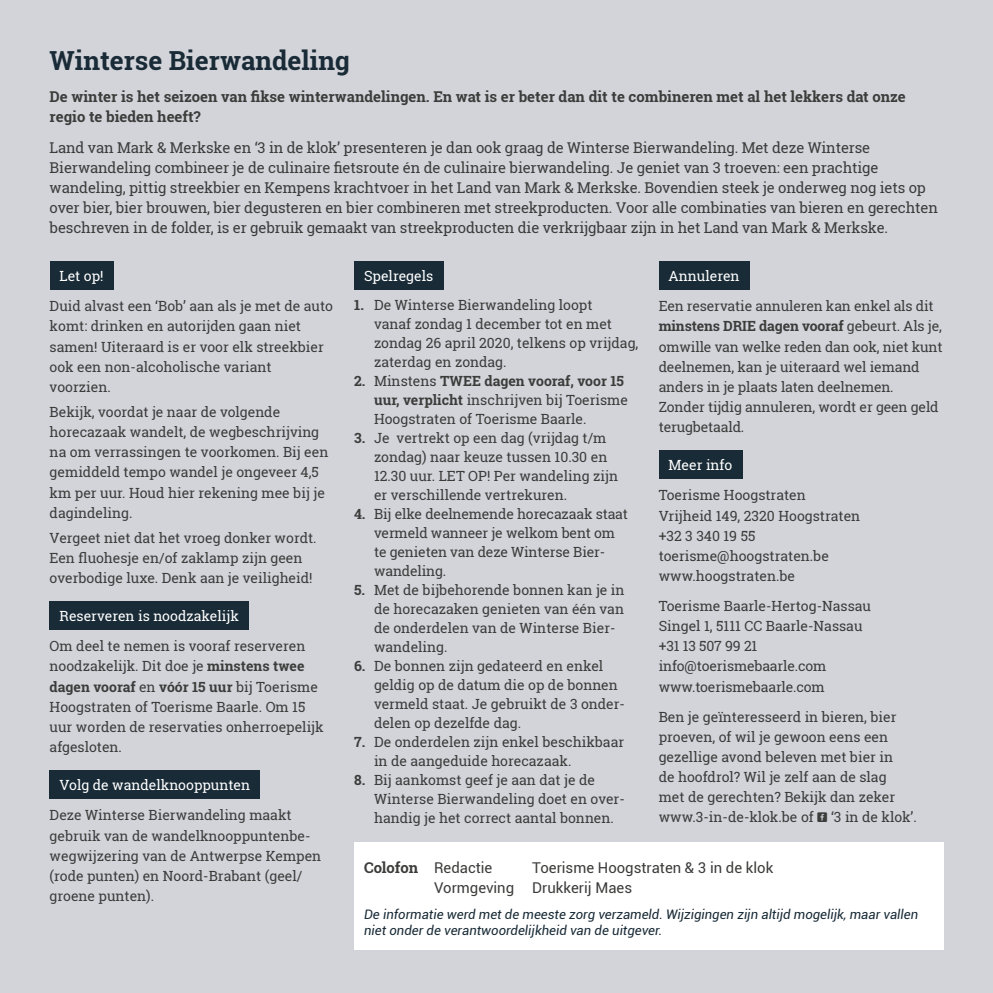
<style>
.page{position:relative;width:993px;height:993px;background:#fff}
.page>*{position:absolute;margin:0;border:0;box-sizing:border-box;transform-origin:0 0}
.t1{font:700 26.25px "Roboto Slab";color:#192b37}
.t2{font:14.88px/20.1px "Roboto Slab";letter-spacing:-.01em;color:#3c3c3b}
.t3{font:700 14.88px/20.1px "Roboto Slab";color:#3c3c3b}
.t4{font:14.88px/20.1px "Roboto";color:#3c3c3b}
.t5{font:14px/20.1px "Roboto Slab";color:#3c3c3b}
.t6{font:14px "Roboto Slab";color:#fff}
.t7{font:italic 13.12px/15.8px "Roboto";color:#192b37}
.s1{font-weight:700}
.s2{font-family:"Social Shapes"}
.s3{font-family:"Roboto Slab";font-weight:700}
</style>
<div class="page">
<div style="left:0;top:0;width:992px;height:992px;background:#d3d4da"></div>
<div style="left:50px;top:261px;width:63px;height:29px;background:#192b37"></div>
<div style="left:50px;top:601px;width:199px;height:29px;background:#192b37"></div>
<div style="left:50px;top:770px;width:210px;height:28px;background:#192b37"></div>
<div style="left:354px;top:261px;width:89px;height:29px;background:#192b37"></div>
<div style="left:658px;top:261px;width:91px;height:29px;background:#192b37"></div>
<div style="left:658px;top:450px;width:84px;height:29px;background:#192b37"></div>
<div style="left:354px;top:842px;width:589px;height:107px;background:#fff"></div>
<h1 class="t1" style="left:50px;top:43px;width:302px">Winterse Bierwandeling</h1>
<p class="t3" style="left:50px;top:87px;width:857px">De winter is het seizoen van fikse winterwandelingen. En wat is er beter dan dit te combineren met al het lekkers dat onze regio te bieden heeft?</p>
<p class="t2" style="left:50px;top:137px;width:889px">Land van Mark &amp; Merkske en ‘3 in de klok’ presenteren je dan ook graag de Winterse Bierwandeling. Met deze Winterse Bierwandeling combineer je de culinaire fietsroute én de culinaire bierwandeling. Je geniet van 3 troeven: een prachtige wandeling, pittig streekbier en Kempens krachtvoer in het Land van Mark &amp; Merkske. Bovendien steek je onderweg nog iets op over bier, bier brouwen, bier degusteren en bier combineren met streekproducten. Voor alle combinaties van bieren en gerechten beschreven in de folder, is er gebruik gemaakt van streekproducten die verkrijgbaar zijn in het Land van Mark &amp; Merkske.</p>
<p class="t6" style="left:60px;top:266px;width:45px">Let op!</p>
<p class="t5" style="left:50px;top:296px;width:284px">Duid alvast een ‘Bob’ aan als je met de auto komt: drinken en autorijden gaan niet samen! Uiteraard is er voor elk streekbier ook een non-alcoholische variant voorzien.</p>
<p class="t5" style="left:50px;top:401px;width:280px">Bekijk, voordat je naar de volgende horecazaak wandelt, de wegbeschrijving na om verrassingen te voorkomen. Bij een gemiddeld tempo wandel je ongeveer 4,5 km per uur. Houd hier rekening mee bij je dagindeling.</p>
<p class="t5" style="left:50px;top:527px;width:268px">Vergeet niet dat het vroeg donker wordt.<br>Een fluohesje en/of zaklamp zijn geen overbodige luxe. Denk aan je veiligheid!</p>
<p class="t6" style="left:60px;top:606px;width:181px">Reserveren is noodzakelijk</p>
<p class="t5" style="left:50px;top:635px;width:275px">Om deel te nemen is vooraf reserveren noodzakelijk. Dit doe je <span class="s1">minstens twee dagen vooraf</span> en <span class="s1">vóór 15 uur</span> bij Toerisme Hoogstraten of Toerisme Baarle. Om 15 uur worden de reservaties onherroepelijk afgesloten.</p>
<p class="t6" style="left:60px;top:775px;width:192px">Volg de wandelknooppunten</p>
<p class="t5" style="left:50px;top:804px;width:273px">Deze Winterse Bierwandeling maakt gebruik van de wandelknooppuntenbe&shy;wegwijzering van de Antwerpse Kempen (rode punten) en Noord-Brabant (geel/ groene punten).</p>
<p class="t6" style="left:364px;top:266px;width:71px">Spelregels</p>
<p class="t5" style="left:374px;top:295px;width:266px;line-height:18.9px;text-indent:-20px"><span class="s1">1.</span> De Winterse Bierwandeling loopt<br>vanaf zondag 1 december tot en met zondag 26 april 2020, telkens op vrijdag, zaterdag en zondag.</p>
<p class="t5" style="left:374px;top:371px;width:255px;line-height:18.9px;text-indent:-20px"><span class="s1">2.</span> Minstens <span class="s1">TWEE dagen vooraf, voor 15 uur, verplicht</span> inschrijven bij Toerisme<br>Hoogstraten of Toerisme Baarle.</p>
<p class="t5" style="left:374px;top:428px;width:245px;line-height:18.9px;text-indent:-20px"><span class="s1">3.</span> Je vertrekt op een dag (vrijdag t/m zondag) naar keuze tussen 10.30 en 12.30 uur. LET OP! Per wandeling zijn er verschillende vertrekuren.</p>
<p class="t5" style="left:374px;top:504px;width:255px;line-height:18.9px;text-indent:-20px"><span class="s1">4.</span> Bij elke deelnemende horecazaak staat vermeld wanneer je welkom bent om te genieten van deze Winterse Bier&shy;wandeling.</p>
<p class="t5" style="left:374px;top:580px;width:252px;line-height:18.9px;text-indent:-20px"><span class="s1">5.</span> Met de bijbehorende bonnen kan je in de horecazaken genieten van één van de onderdelen van de Winterse Bier&shy;wandeling.</p>
<p class="t5" style="left:374px;top:656px;width:252px;line-height:18.9px;text-indent:-20px"><span class="s1">6.</span> De bonnen zijn gedateerd en enkel geldig op de datum die op de bonnen vermeld staat. Je gebruikt de 3 onder&shy;delen op dezelfde dag.</p>
<p class="t5" style="left:374px;top:732px;width:251px;line-height:18.9px;text-indent:-20px"><span class="s1">7.</span> De onderdelen zijn enkel beschikbaar in de aangeduide horecazaak.</p>
<p class="t5" style="left:374px;top:770px;width:252px;line-height:18.9px;text-indent:-20px"><span class="s1">8.</span> Bij aankomst geef je aan dat je de<br>Winterse Bierwandeling doet en over&shy;handig je het correct aantal bonnen.</p>
<p class="t6" style="left:668px;top:266px;width:72px">Annuleren</p>
<p class="t5" style="left:658px;top:296px;width:285px">Een reservatie annuleren kan enkel als dit <span class="s1">minstens DRIE dagen vooraf</span> gebeurt. Als je, omwille van welke reden dan ook, niet kunt deelnemen, kan je uiteraard wel iemand anders in je plaats laten deelnemen.<br>Zonder tijdig annuleren, wordt er geen geld terugbetaald.</p>
<p class="t6" style="left:668px;top:455px;width:65px">Meer info</p>
<p class="t5" style="left:658px;top:485px;width:203px">Toerisme Hoogstraten<br>Vrijheid 149, 2320 Hoogstraten +32 3 340 19 55 toerisme@hoogstraten.be www.hoogstraten.be</p>
<p class="t5" style="left:658px;top:595px;width:214px">Toerisme Baarle-Hertog-Nassau<br>Singel 1, 5111 CC Baarle-Nassau +31 13 507 99 21 info@toerismebaarle.com www.toerismebaarle.com</p>
<p class="t5" style="left:658px;top:706px;width:259px">Ben je geïnteresseerd in bieren, bier proeven, of wil je gewoon eens een gezellige avond beleven met bier in<br>de hoofdrol? Wil je zelf aan de slag<br>met de gerechten? Bekijk dan zeker www.3-in-de-klok.be of <span class="s2">M</span> ‘3 in de klok’.</p>
<p class="t4" style="left:364px;top:856px;width:130px"><span class="s3">Colofon</span> Redactie</p>
<p class="t4" style="left:434px;top:856px;width:340px;text-indent:98px">Toerisme Hoogstraten &amp; 3 in de klok<br>Vormgeving Drukkerij Maes</p>
<p class="t7" style="left:364px;top:905px;width:555px">De informatie werd met de meeste zorg verzameld. Wijzigingen zijn altijd mogelijk, maar vallen niet onder de verantwoordelijkheid van de uitgever.</p>
</div>
